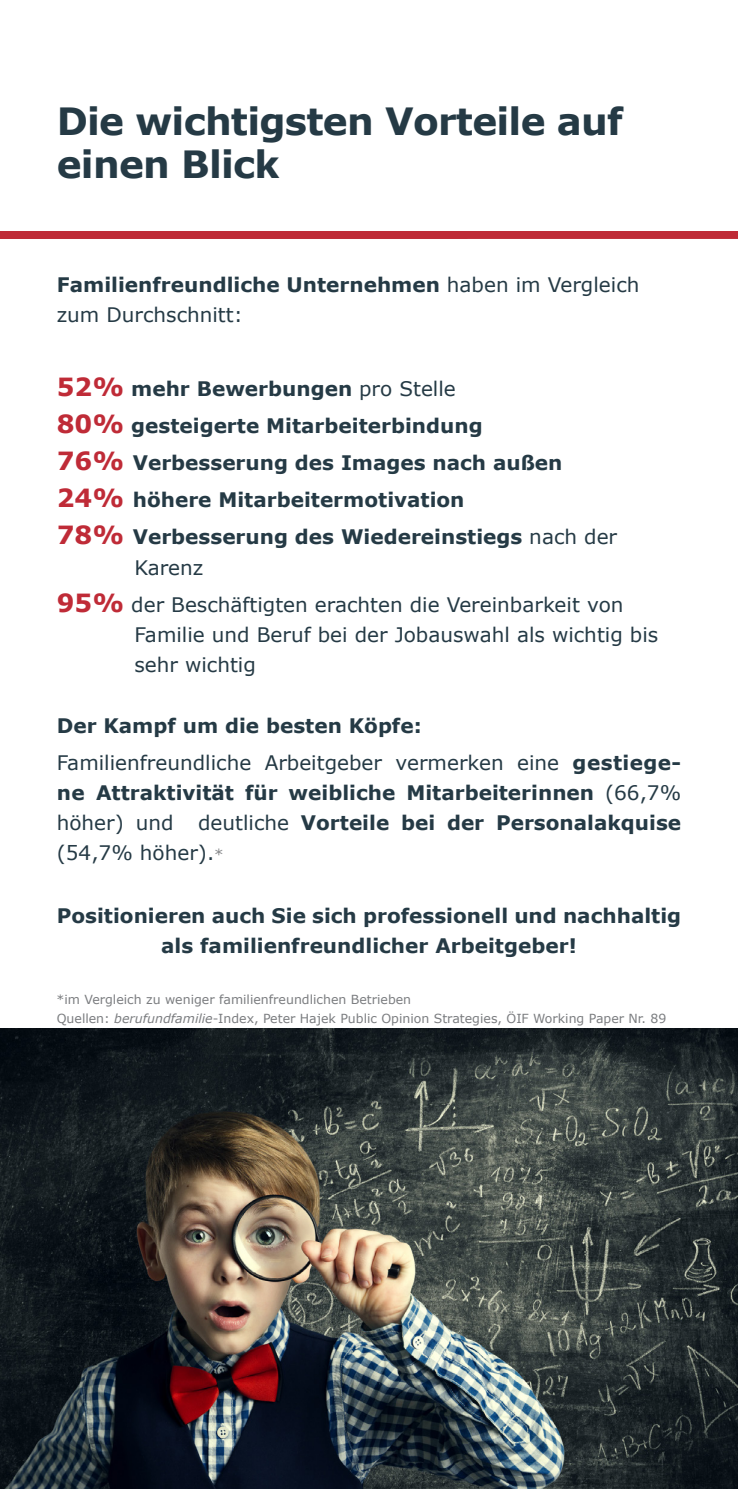
<style>
.page{position:relative;width:738px;height:1489px;background:#fff}
.page>*{position:absolute;margin:0;border:0;box-sizing:border-box;transform-origin:0 0}
.t1{font:700 37.5px/42.5px "Verdana";letter-spacing:-.02em;color:#253a45}
.Aufzählung_4{font:700 20px/30px "Verdana";color:#253a45}
.Aufzählung_4-2{font:20px/30px "Verdana";color:#253a45}
.Aufzählung_4-3{font:12.5px "Verdana";color:#7b7d80}
.s1{font-weight:700}
.s2{font-size:25px;color:#bf2b37}
.s3{font-weight:400}
.s4{font-weight:700;font-size:25px;color:#bf2b37}
.s5{font-weight:400;font-size:15px;color:#888a8c}
.s6{font-style:italic}
</style>
<div class="page">
<img style="left:0;top:1028px;width:737px;height:460px">
<div style="left:0;top:231px;width:737px;height:8px;background:#bf2b37"></div>
<h1 class="t1" style="left:57px;top:99px;width:567px">Die wichtigsten Vorteile auf einen Blick</h1>
<p class="Aufzählung_4-2" style="left:57px;top:269px;width:583px"><span class="s1">Familienfreundliche Unternehmen</span> haben im Vergleich zum Durchschnitt:</p>
<p class="Aufzählung_4" style="left:57px;top:373px;width:400px"><span class="s2">52%</span> mehr Bewerbungen <span class="s3">pro Stelle</span></p>
<p class="Aufzählung_4" style="left:57px;top:410px;width:427px"><span class="s2">80%</span> gesteigerte Mitarbeiterbindung</p>
<p class="Aufzählung_4" style="left:57px;top:447px;width:507px"><span class="s2">76%</span> Verbesserung des Images nach außen</p>
<p class="Aufzählung_4" style="left:57px;top:484px;width:409px"><span class="s2">24%</span> höhere Mitarbeitermotivation</p>
<p class="Aufzählung_4" style="left:134px;top:522px;width:484px;text-indent:-78px"><span class="s2">78%</span> Verbesserung des Wiedereinstiegs <span class="s3">nach der<br>Karenz</span></p>
<p class="Aufzählung_4-2" style="left:134px;top:589px;width:525px;text-indent:-78px"><span class="s4">95%</span> der Beschäftigten erachten die Vereinbarkeit von<br>Familie und Beruf bei der Jobauswahl als wichtig bis sehr wichtig</p>
<p class="Aufzählung_4" style="left:57px;top:710px;width:366px">Der Kampf um die besten Köpfe:</p>
<p class="Aufzählung_4" style="left:57px;top:747px;width:625px;text-align:justify"><span class="s3">Familienfreundliche Arbeitgeber vermerken eine</span> gestiege&shy;ne Attraktivität für weibliche Mitarbeiterinnen <span class="s3">(66,7% höher) und deutliche</span> Vorteile bei der Personalakquise <span class="s3">(54,7% höher).</span><span class="s5">*</span></p>
<p class="Aufzählung_4" style="left:57px;top:900px;width:625px;text-align:center">Positionieren auch Sie sich professionell und nachhaltig als familienfreundlicher Arbeitgeber!</p>
<p class="Aufzählung_4-3" style="left:56px;top:990px;width:356px">*im Vergleich zu weniger familienfreundlichen Betrieben</p>
<p class="Aufzählung_4-3" style="left:57px;top:1009px;width:610px">Quellen: <span class="s6">berufundfamilie</span>-Index, Peter Hajek Public Opinion Strategies, ÖIF Working Paper Nr. 89</p>
</div>
